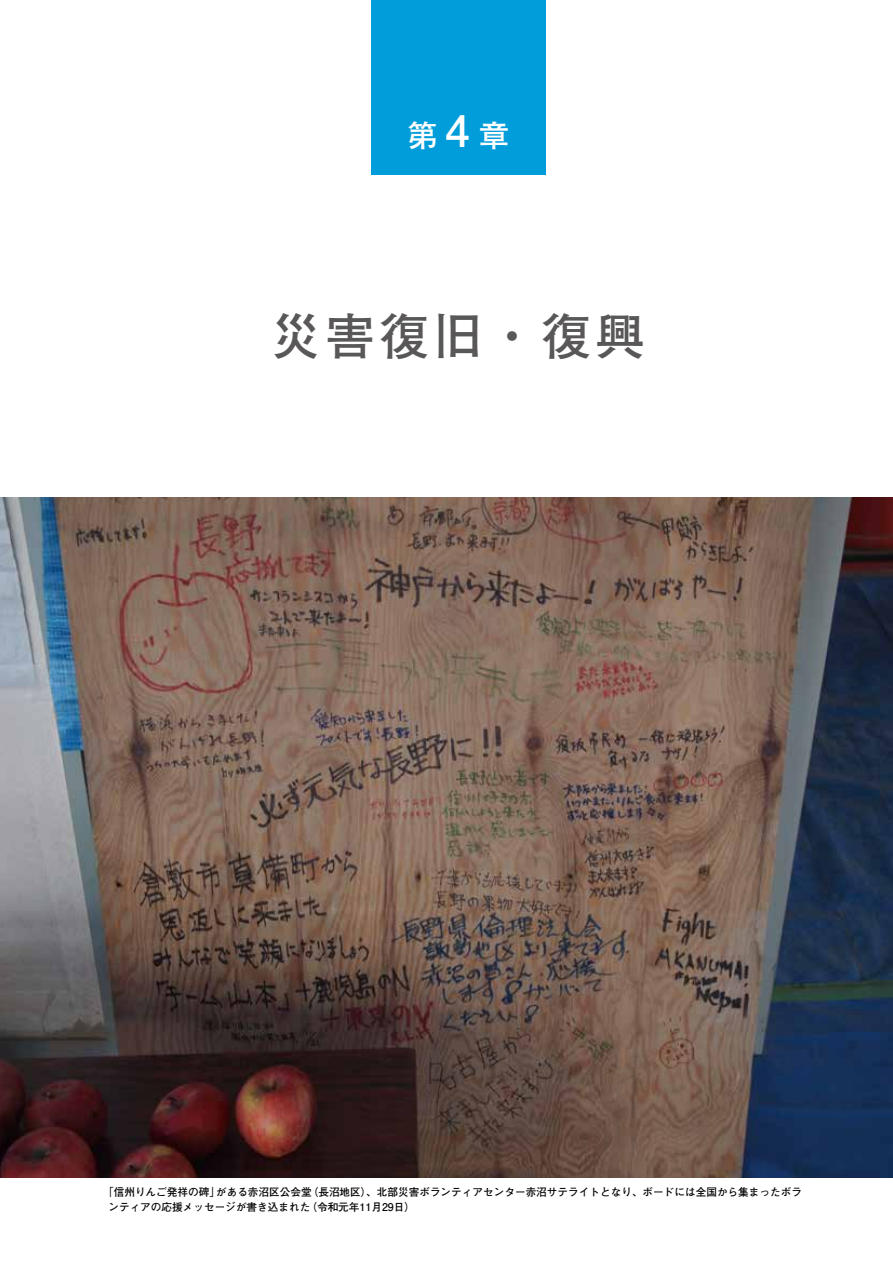
<style>
.page{position:relative;width:893px;height:1263px;background:#fff}
.page>*{position:absolute;margin:0;border:0;box-sizing:border-box;transform-origin:0 0}
.t1{font:700 49.95px "Futo Go B101 Pro";letter-spacing:.08em;color:#595757}
.t2{font:700 30.45px "Futo Go B101 Pro";color:#fff}
.t3{font:700 10.65px/14.9px "Futo Go B101 Pro";color:#000}
.s1{font-size:43.65px}
</style>
<div class="page">
<img style="left:0;top:497px;width:893px;height:681px">
<div style="left:371px;top:0;width:174px;height:174px;background:#009dda"></div>
<h2 class="t2" style="left:407px;top:111px;width:104px">第<span class="s1">4</span>章</h2>
<h1 class="t1" style="left:271px;top:296px;width:375px">災害復旧・復興</h1>
<p class="t3" style="left:108px;top:1183px;width:695px;text-indent:-5px">「信州りんご発祥の碑」がある赤沼区公会堂（長沼地区）、北部災害ボランティアセンター赤沼サテライトとなり、ボードには全国から集まったボランティアの応援メッセージが書き込まれた（令和元年11月29日）</p>
</div>
